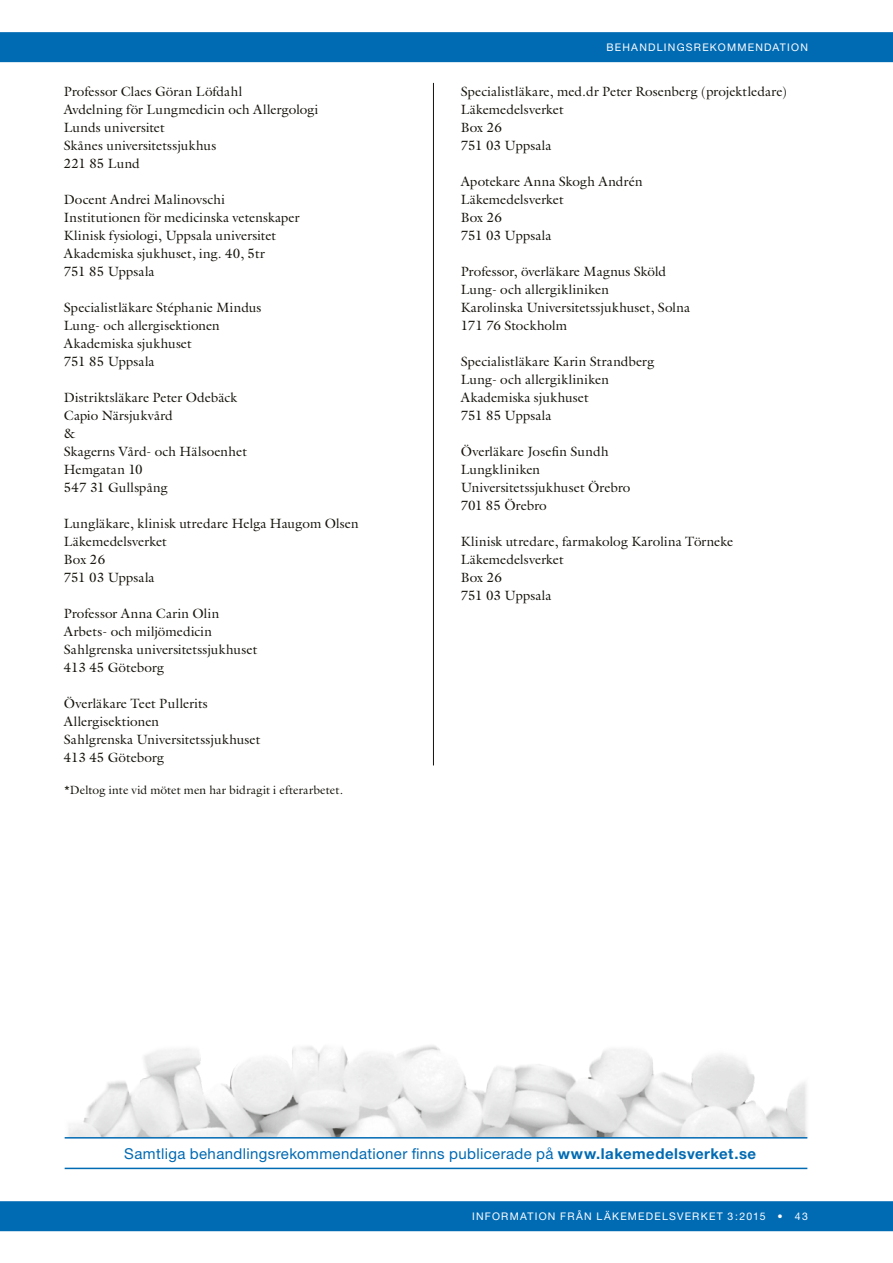
<style>
.page{position:relative;width:893px;height:1263px;background:#fff}
.page>*{position:absolute;margin:0;border:0;box-sizing:border-box;transform-origin:0 0}
.t1{font:15px "Helvetica Neue";letter-spacing:.025em;color:#006ab3}
.t2{font:13.5px/18px "Galliard LT";letter-spacing:.005em;color:#15130b}
.t3{font:12px "Galliard LT";letter-spacing:.005em;color:#15130b}
.t4{font:10.5px "Helvetica Neue";letter-spacing:.115em;color:#fff}
.s1{font-weight:700}
</style>
<div class="page">
<div style="left:0;top:1201px;width:893px;height:30px;background:#006ab3"></div>
<div style="left:0;top:32px;width:893px;height:30px;background:#006ab3"></div>
<hr style="left:433px;top:83px;width:1px;height:682px;background:#15130b">
<img style="left:64px;top:1045px;width:744px;height:94px">
<div style="left:65px;top:1138px;width:751px;height:30px;background:#fff"></div>
<hr style="left:65px;top:1168px;width:742px;height:1px;background:#006ab3">
<hr style="left:65px;top:1137px;width:742px;height:1px;background:#006ab3">
<p class="t2" style="left:64px;top:82px;width:256px">Professor Claes Göran Löfdahl<br>Avdelning för Lungmedicin och Allergologi<br>Lunds universitet<br>Skånes universitetssjukhus<br>221 85 Lund</p>
<p class="t2" style="left:64px;top:190px;width:237px">Docent Andrei Malinovschi<br>Institutionen för medicinska vetenskaper<br>Klinisk fysiologi, Uppsala universitet<br>Akademiska sjukhuset, ing. 40, 5tr<br>751 85 Uppsala</p>
<p class="t2" style="left:64px;top:298px;width:199px">Specialistläkare Stéphanie Mindus<br>Lung- och allergisektionen<br>Akademiska sjukhuset<br>751 85 Uppsala</p>
<p class="t2" style="left:64px;top:388px;width:185px">Distriktsläkare Peter Odebäck<br>Capio Närsjukvård<br>&amp;<br>Skagerns Vård- och Hälsoenhet<br>Hemgatan 10<br>547 31 Gullspång</p>
<p class="t2" style="left:64px;top:514px;width:296px">Lungläkare, klinisk utredare Helga Haugom Olsen<br>Läkemedelsverket<br>Box 26<br>751 03 Uppsala</p>
<p class="t2" style="left:64px;top:604px;width:195px">Professor Anna Carin Olin<br>Arbets- och miljömedicin<br>Sahlgrenska universitetssjukhuset<br>413 45 Göteborg</p>
<p class="t2" style="left:64px;top:694px;width:198px">Överläkare Teet Pullerits<br>Allergisektionen<br>Sahlgrenska Universitetssjukhuset<br>413 45 Göteborg</p>
<p class="t3" style="left:64px;top:783px;width:281px">*Deltog inte vid mötet men har bidragit i efterarbetet.</p>
<p class="t4" style="left:606px;top:41px;width:203px">BEHANDLINGSREKOMMENDATION</p>
<p class="t2" style="left:461px;top:82px;width:328px">Specialistläkare, med.dr Peter Rosenberg (projektledare)<br>Läkemedelsverket<br>Box 26<br>751 03 Uppsala</p>
<p class="t2" style="left:461px;top:172px;width:183px">Apotekare Anna Skogh Andrén<br>Läkemedelsverket<br>Box 26<br>751 03 Uppsala</p>
<p class="t2" style="left:461px;top:262px;width:231px">Professor, överläkare Magnus Sköld<br>Lung- och allergikliniken<br>Karolinska Universitetssjukhuset, Solna<br>171 76 Stockholm</p>
<p class="t2" style="left:461px;top:352px;width:195px">Specialistläkare Karin Strandberg<br>Lung- och allergikliniken<br>Akademiska sjukhuset<br>751 85 Uppsala</p>
<p class="t2" style="left:461px;top:442px;width:171px">Överläkare Josefin Sundh<br>Lungkliniken<br>Universitetssjukhuset Örebro<br>701 85 Örebro</p>
<p class="t2" style="left:461px;top:532px;width:274px">Klinisk utredare, farmakolog Karolina Törneke<br>Läkemedelsverket<br>Box 26<br>751 03 Uppsala</p>
<p class="t1" style="left:124px;top:1144px;width:633px">Samtliga behandlingsrekommendationer finns publicerade på <span class="s1">www.lakemedelsverket.se</span></p>
<p class="t4" style="left:472px;top:1210px;width:337px">INFORMATION FRÅN LÄKEMEDELSVERKET 3:2015 • 43</p>
</div>
